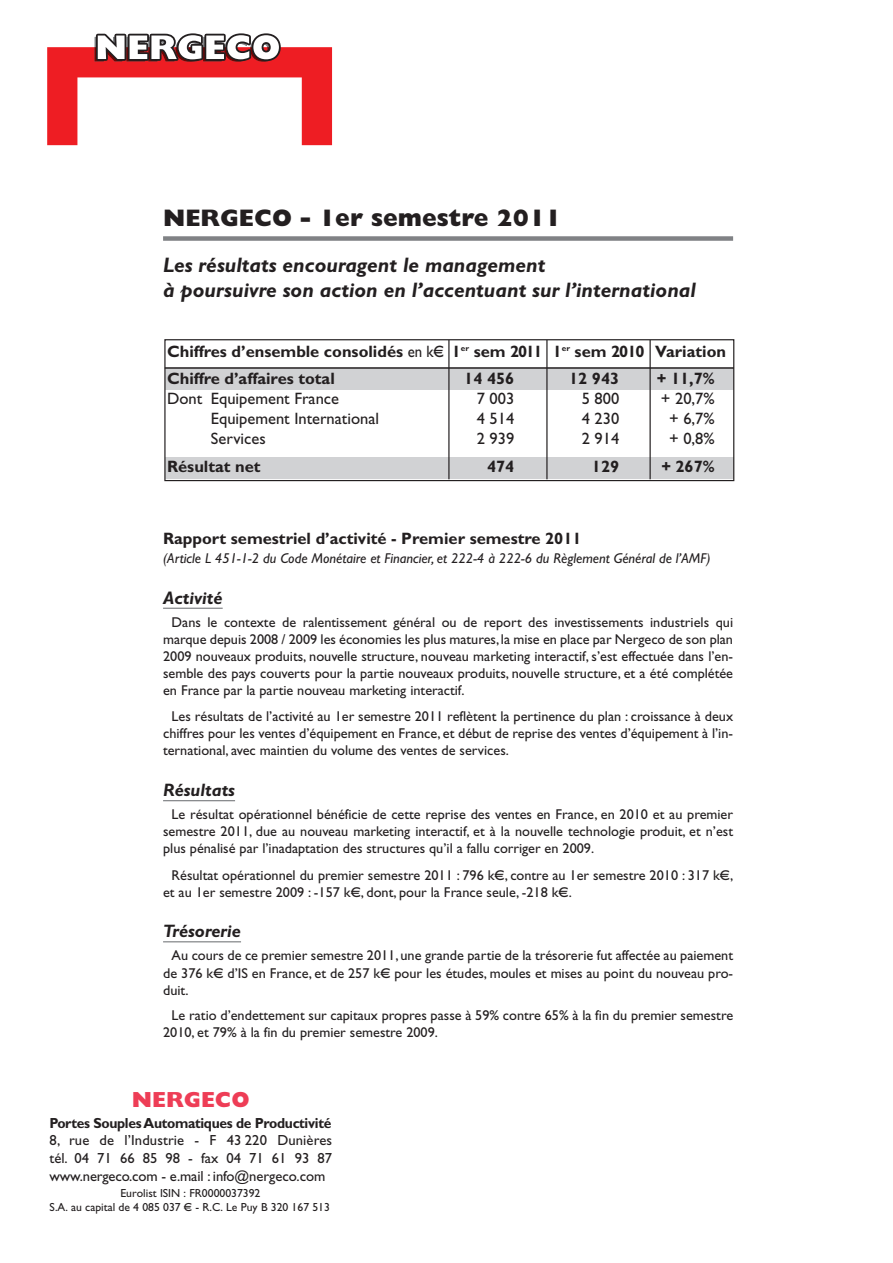
<style>
.page{position:relative;width:893px;height:1263px;background:#fff}
.page>*{position:absolute;margin:0;border:0;box-sizing:border-box;transform-origin:0 0}
.t1{font:800 24px "Gill Sans";color:#231f20}
.t2{font:800 21.9px "Gill Sans";color:#ee3d56}
.t3{font:italic 700 21px/25.2px "Gill Sans";color:#231f20}
.t4{font:italic 700 18px "Gill Sans";color:#231f20}
.t5{font:700 16.5px/27.2px "Gill Sans";color:#231f20}
.t6{font:16.5px "Gill Sans";color:#231f20}
.t7{font:14.55px/17.5px "Gill Sans";color:#231f20;text-align:justify}
.t8{font:700 14.55px "Gill Sans";letter-spacing:-.02em;color:#231f20;scale:.95 1}
.t9{font:14.25px/17.1px "Gill Sans";color:#231f20;text-align:justify}
.t10{font:italic 14.25px "Gill Sans";color:#231f20}
.t11{font:11.7px/14.1px "Gill Sans Euro";color:#231f20;text-align:center}
.s1{font-family:"Gill Sans Euro";font-weight:400}
.s2{font-family:"Gill Sans Euro"}
</style>
<div class="page">
<div style="left:165px;top:368px;width:568px;height:22px;background:#d1d2d4"></div>
<div style="left:165px;top:457px;width:568px;height:22px;background:#d1d2d4"></div>
<svg style="left:47px;top:33px;width:285px;height:112px"></svg>
<div style="left:163px;top:236px;width:570px;height:5px;background:#808285"></div>
<hr style="left:163px;top:608px;width:60px;height:1px;background:#808285">
<hr style="left:163px;top:800px;width:72px;height:1px;background:#808285">
<hr style="left:163px;top:941px;width:78px;height:1px;background:#808285">
<div style="left:164px;top:339px;width:570px;height:142px;border:1px solid #231f20"></div>
<hr style="left:649px;top:340px;width:2px;height:139px;background:#231f20">
<hr style="left:546px;top:340px;width:2px;height:139px;background:#231f20">
<hr style="left:448px;top:340px;width:1px;height:139px;background:#231f20">
<hr style="left:165px;top:367px;width:569px;height:2px;background:#231f20">
<h1 class="t1" style="left:163px;top:209px;width:400px">NERGECO - 1er semestre 2011</h1>
<h3 class="t3" style="left:163px;top:254px;width:534px">Les résultats encouragent le management<br>à poursuivre son action en l’accentuant sur l’international</h3>
<p class="t5" style="left:167px;top:339px;width:560px">Chiffres d’ensemble consolidés <span class="s1">en kÆ</span> 1<sup>er</sup> sem 2011 1<sup>er</sup> sem 2010 Variation<br>Chiffre d’affaires total</p>
<p class="t5" style="left:464px;top:366px;width:52px">14 456</p>
<p class="t5" style="left:569px;top:366px;width:52px">12 943</p>
<p class="t5" style="left:657px;top:366px;width:59px">+ 11,7%</p>
<p class="t6" style="left:167px;top:392px;width:173px">Dont Equipement France</p>
<p class="t6" style="left:477px;top:392px;width:39px">7 003</p>
<p class="t6" style="left:582px;top:392px;width:39px">5 800</p>
<p class="t6" style="left:661px;top:392px;width:55px">+ 20,7%</p>
<p class="t6" style="left:211px;top:412px;width:170px">Equipement International</p>
<p class="t6" style="left:477px;top:412px;width:39px">4 514</p>
<p class="t6" style="left:582px;top:412px;width:39px">4 230</p>
<p class="t6" style="left:669px;top:412px;width:47px">+ 6,7%</p>
<p class="t6" style="left:211px;top:432px;width:56px">Services</p>
<p class="t6" style="left:477px;top:432px;width:39px">2 939</p>
<p class="t6" style="left:582px;top:432px;width:39px">2 914</p>
<p class="t6" style="left:669px;top:432px;width:47px">+ 0,8%</p>
<p class="t5" style="left:167px;top:454px;width:95px">Résultat net</p>
<p class="t5" style="left:487px;top:454px;width:29px">474</p>
<p class="t5" style="left:592px;top:454px;width:29px">129</p>
<p class="t5" style="left:661px;top:454px;width:55px">+ 267%</p>
<p class="t5" style="left:163px;top:527px;width:420px">Rapport semestriel d’activité - Premier semestre 2011</p>
<p class="t10" style="left:163px;top:552px;width:549px">(Article L 451-1-2 du Code Monétaire et Financier, et 222-4 à 222-6 du Règlement Général de l’AMF)</p>
<p class="t4" style="left:163px;top:591px;width:61px">Activité</p>
<p class="t9" style="left:163px;top:615px;width:571px;text-indent:9px">Dans le contexte de ralentissement général ou de report des investissements industriels qui marque depuis 2008 / 2009 les économies les plus matures, la mise en place par Nergeco de son plan 2009 nouveaux produits, nouvelle structure, nouveau marketing interactif, s’est effectuée dans l’en&shy;semble des pays couverts pour la partie nouveaux produits, nouvelle structure, et a été complétée en France par la partie nouveau marketing interactif.</p>
<p class="t9" style="left:163px;top:709px;width:571px;text-indent:9px">Les résultats de l’activité au 1er semestre 2011 reflètent la pertinence du plan : croissance à deux chiffres pour les ventes d’équipement en France, et début de reprise des ventes d’équipement à l’in&shy;ternational, avec maintien du volume des ventes de services.</p>
<p class="t4" style="left:163px;top:783px;width:73px">Résultats</p>
<p class="t9" style="left:163px;top:807px;width:571px;text-indent:9px">Le résultat opérationnel bénéficie de cette reprise des ventes en France, en 2010 et au premier semestre 2011, due au nouveau marketing interactif, et à la nouvelle technologie produit, et n’est plus pénalisé par l’inadaptation des structures qu’il a fallu corriger en 2009.</p>
<p class="t9" style="left:163px;top:868px;width:571px;text-indent:9px">Résultat opérationnel du premier semestre 2011 : 796 k<span class="s2">Æ</span>, contre au 1er semestre 2010 : 317 k<span class="s2">Æ</span>, et au 1er semestre 2009 : -157 k<span class="s2">Æ</span>, dont, pour la France seule, -218 k<span class="s2">Æ</span>.</p>
<p class="t4" style="left:163px;top:924px;width:79px">Trésorerie</p>
<p class="t9" style="left:163px;top:948px;width:572px;line-height:18px;text-align:center">Au cours de ce premier semestre 2011, une grande partie de la trésorerie fut affectée au paiement de 376 k<span class="s2">Æ</span> d’IS en France, et de 257 k<span class="s2">Æ</span> pour les études, moules et mises au point du nouveau pro-</p>
<p class="t9" style="left:172px;top:978px;width:563px;line-height:25.7px;text-indent:-9px">duit.<br>Le ratio d’endettement sur capitaux propres passe à 59% contre 65% à la fin du premier semestre</p>
<p class="t9" style="left:163px;top:1025px;width:276px">2010, et 79% à la fin du premier semestre 2009.</p>
<h2 class="t2" style="left:132px;top:1091px;width:120px">NERGECO</h2>
<p class="t8" style="left:50px;top:1117px;width:298px">Portes Souples Automatiques de Productivité</p>
<p class="t7" style="left:50px;top:1133px;width:284px">8, rue de l’Industrie - F 43 220 Dunières tél. 04 71 66 85 98 - fax 04 71 61 93 87 www.nergeco.com - e.mail : info@nergeco.com</p>
<p class="t11" style="left:50px;top:1187px;width:282px">Eurolist ISIN : FR0000037392<br>S.A. au capital de 4 085 037 Æ - R.C. Le Puy B 320 167 513</p>
</div>
